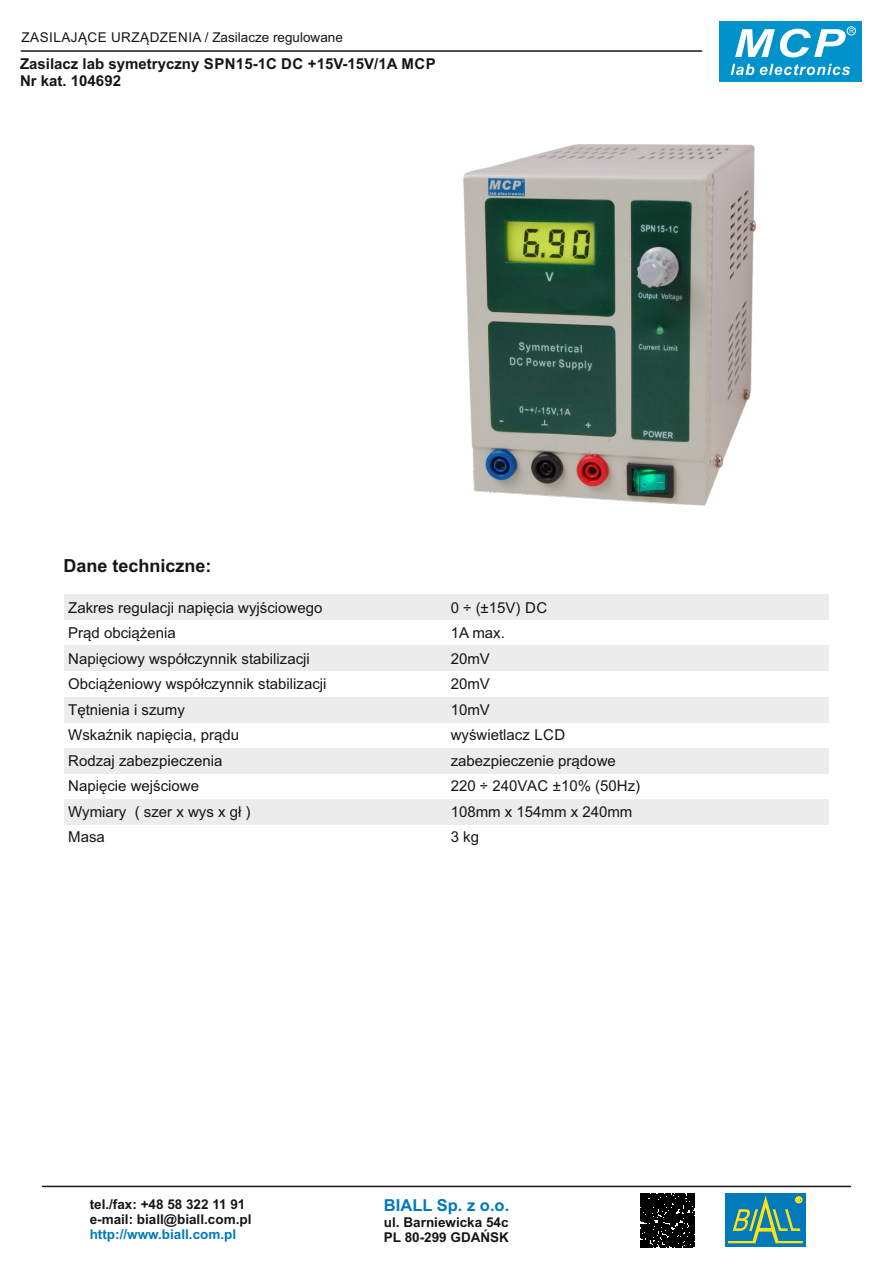
<style>
.page{position:relative;width:893px;height:1263px;background:#fff}
.page>*{position:absolute;margin:0;border:0;box-sizing:border-box;transform-origin:0 0}
.t1{font:700 18px "Arial";color:#151616}
.t2{font:700 16.5px "Arial";color:#007abb}
.t3{font:15px "Arial";color:#151616}
.t4{font:700 15px/16.8px "Arial";color:#151616}
.t5{font:700 13.5px/15.1px "Arial";color:#151616}
.t6{font:13.5px "Arial";letter-spacing:.035em;color:#151616}
.t7{font:700 13.5px "Arial";color:#007abb}
</style>
<div class="page">
<hr style="left:43px;top:1186px;width:807px;height:1px;background:#151616">
<div style="left:725px;top:1193px;width:81px;height:54px;background:#007abb"></div>
<svg style="left:728px;top:1195px;width:75px;height:48px"></svg>
<svg style="left:641px;top:1193px;width:53px;height:54px;background:#111"></svg>
<hr style="left:21px;top:50px;width:681px;height:2px;background:#151616">
<div style="left:719px;top:21px;width:142px;height:61px;background:#0093cb"></div>
<svg style="left:731px;top:64px;width:119px;height:11px"></svg>
<div style="left:847px;top:26px;width:9px;height:9px;border:1px solid #fff;border-radius:50%"></div>
<svg style="left:735px;top:28px;width:119px;height:29px"></svg>
<div style="left:64px;top:595px;width:382px;height:25px;background:#ececec"></div>
<div style="left:446px;top:595px;width:383px;height:25px;background:#ececec"></div>
<div style="left:64px;top:646px;width:382px;height:25px;background:#ececec"></div>
<div style="left:446px;top:646px;width:383px;height:25px;background:#ececec"></div>
<div style="left:64px;top:697px;width:382px;height:25px;background:#ececec"></div>
<div style="left:446px;top:697px;width:383px;height:25px;background:#ececec"></div>
<div style="left:64px;top:748px;width:382px;height:25px;background:#ececec"></div>
<div style="left:446px;top:748px;width:383px;height:25px;background:#ececec"></div>
<div style="left:64px;top:799px;width:382px;height:25px;background:#ececec"></div>
<div style="left:446px;top:799px;width:383px;height:25px;background:#ececec"></div>
<img style="left:464px;top:145px;width:291px;height:361px">
<p class="t6" style="left:22px;top:32px;width:323px">ZASILAJĄCE URZĄDZENIA / Zasilacze regulowane</p>
<p class="t4" style="left:20px;top:57px;width:417px">Zasilacz lab symetryczny SPN15-1C DC +15V-15V/1A MCP<br>Nr kat. 104692</p>
<p class="t1" style="left:64px;top:559px;width:150px">Dane techniczne:</p>
<p class="t3" style="left:68px;top:602px;width:256px">Zakres regulacji napięcia wyjściowego</p>
<p class="t3" style="left:451px;top:602px;width:98px">0 ÷ (±15V) DC</p>
<p class="t3" style="left:68px;top:627px;width:109px">Prąd obciążenia</p>
<p class="t3" style="left:451px;top:627px;width:56px">1A max.</p>
<p class="t3" style="left:68px;top:653px;width:243px">Napięciowy współczynnik stabilizacji</p>
<p class="t3" style="left:451px;top:653px;width:41px">20mV</p>
<p class="t3" style="left:68px;top:678px;width:260px">Obciążeniowy współczynnik stabilizacji</p>
<p class="t3" style="left:451px;top:678px;width:41px">20mV</p>
<p class="t3" style="left:68px;top:704px;width:118px">Tętnienia i szumy</p>
<p class="t3" style="left:451px;top:704px;width:41px">10mV</p>
<p class="t3" style="left:68px;top:729px;width:172px">Wskaźnik napięcia, prądu</p>
<p class="t3" style="left:451px;top:729px;width:116px">wyświetlacz LCD</p>
<p class="t3" style="left:68px;top:755px;width:156px">Rodzaj zabezpieczenia</p>
<p class="t3" style="left:451px;top:755px;width:167px">zabezpieczenie prądowe</p>
<p class="t3" style="left:68px;top:780px;width:132px">Napięcie wejściowe</p>
<p class="t3" style="left:451px;top:780px;width:191px">220 ÷ 240VAC ±10% (50Hz)</p>
<p class="t3" style="left:68px;top:806px;width:184px">Wymiary ( szer x wys x gł )</p>
<p class="t3" style="left:451px;top:806px;width:183px">108mm x 154mm x 240mm</p>
<p class="t3" style="left:68px;top:831px;width:38px">Masa</p>
<p class="t3" style="left:451px;top:831px;width:30px">3 kg</p>
<p class="t5" style="left:90px;top:1198px;width:163px">tel./fax: +48 58 322 11 91 e-mail: biall@biall.com.pl</p>
<p class="t7" style="left:90px;top:1229px;width:148px">http://www.biall.com.pl</p>
<p class="t2" style="left:384px;top:1199px;width:127px">BIALL Sp. z o.o.</p>
<p class="t5" style="left:384px;top:1215px;width:127px">ul. Barniewicka 54c<br>PL 80-299 GDAŃSK</p>
</div>
